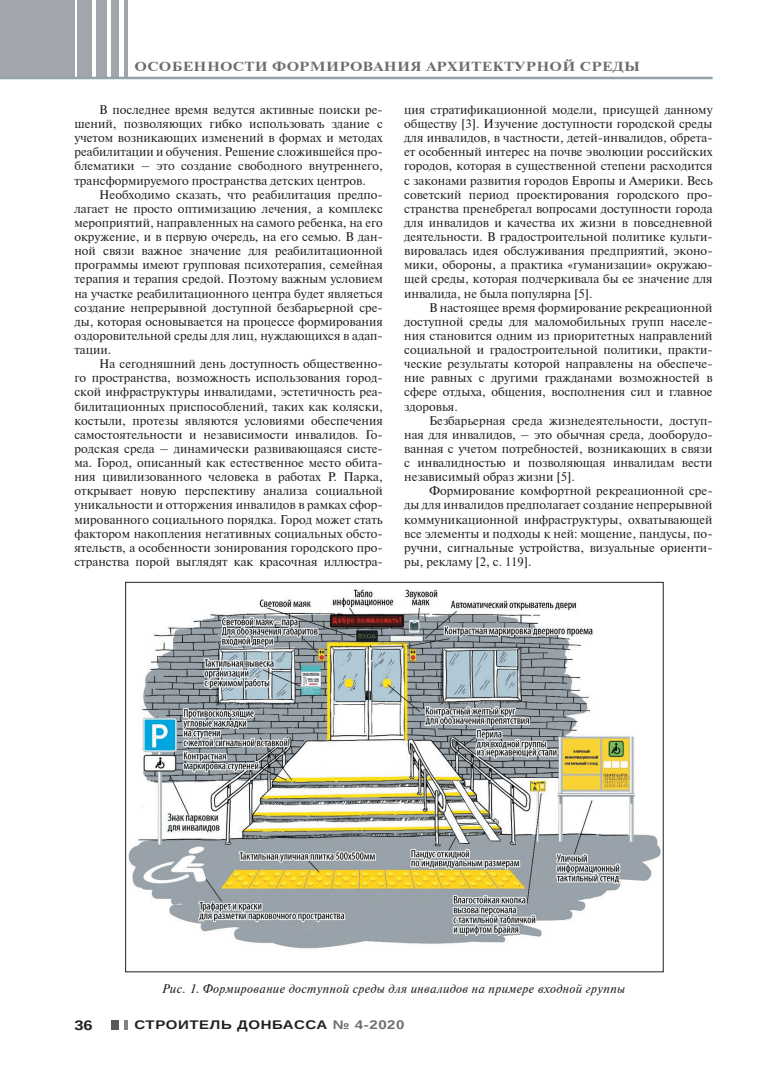
<style>
.page{position:relative;width:780px;height:1088px;background:#fff}
.page>*{position:absolute;margin:0;border:0;box-sizing:border-box;transform-origin:0 0}
.t1{font:700 13.75px "Arimo";color:#231f20;scale:1.2 1}
.колонтитул{font:700 13.12px "Newton C";letter-spacing:.03em;color:#6c6d70;scale:1.2 1}
.основной{font:12.5px/14.1px "Newton C";color:#231f20;text-align:justify}
.подпись_фото{font:italic 12.5px "Newton C";letter-spacing:.03em;color:#231f20}
.t2{font:700 12.5px "Arimo";letter-spacing:.04em;color:#231f20;scale:1.2 1}
.s1{color:#6c6d70}
</style>
<div class="page">
<div style="left:0;top:0;width:74px;height:78px;background:#a0a6ac"></div>
<div style="left:78px;top:0;width:14px;height:78px;background:#a0a6ac"></div>
<div style="left:96px;top:0;width:11px;height:78px;background:#a0a6ac"></div>
<div style="left:111px;top:0;width:7px;height:78px;background:#a0a6ac"></div>
<hr style="left:124px;top:0;width:3px;height:78px;background:#a0a6ac">
<div style="left:111px;top:1020px;width:7px;height:9px;background:#57585a"></div>
<svg style="left:124px;top:1020px;width:3px;height:9px"></svg>
<hr style="left:0;top:77px;width:712px;height:2px;background:#94a2aa">
<img style="left:128px;top:589px;width:533px;height:360px">
<p class="колонтитул" style="left:134px;top:59px;width:423px">ОСОБЕННОСТИ ФОРМИРОВАНИЯ АРХИТЕКТУРНОЙ СРЕДЫ</p>
<p class="основной" style="left:74px;top:103px;width:310px;text-indent:25px">В последнее время ведутся активные поиски ре&shy;шений, позволяющих гибко использовать здание с учетом возникающих изменений в формах и методах реабилитации и обучения. Решение сложившейся про&shy;блематики – это создание свободного внутреннего, трансформируемого пространства детских центров.</p>
<p class="основной" style="left:74px;top:187px;width:310px;text-align:left;text-indent:25px">Необходимо сказать, что реабилитация предпо&shy;лагает не просто оптимизацию лечения, а комплекс мероприятий, направленных на самого ребенка, на его окружение, и в первую очередь, на его семью. В дан&shy;ной связи важное значение для реабилитационной программы имеют групповая психотерапия, семейная терапия и терапия средой. Поэтому важным условием на участке реабилитационного центра будет являеться создание непрерывной доступной безбарьерной сре&shy;ды, которая основывается на процессе формирования оздоровительной среды для лиц, нуждающихся в адап&shy;тации.</p>
<p class="основной" style="left:74px;top:357px;width:310px;text-indent:25px">На сегодняшний день доступность общественно&shy;го пространства, возможность использования город&shy;ской инфраструктуры инвалидами, эстетичность реа&shy;билитационных приспособлений, таких как коляски, костыли, протезы являются условиями обеспечения самостоятельности и независимости инвалидов. Го&shy;родская среда – динамически развивающаяся систе&shy;ма. Город, описанный как естественное место обита&shy;ния цивилизованного человека в работах Р. Парка, открывает новую перспективу анализа социальной уникальности и отторжения инвалидов в рамках сфор&shy;мированного социального порядка. Город может стать фактором накопления негативных социальных обсто&shy;ятельств, а особенности зонирования городского про&shy;странства порой выглядят как красочная иллюстра-</p>
<p class="основной" style="left:404px;top:103px;width:310px">ция стратификационной модели, присущей данному обществу [3]. Изучение доступности городской среды для инвалидов, в частности, детей-инвалидов, обрета&shy;ет особенный интерес на почве эволюции российских городов, которая в существенной степени расходится с законами развития городов Европы и Америки. Весь советский период проектирования городского про&shy;странства пренебрегал вопросами доступности города для инвалидов и качества их жизни в повседневной деятельности. В градостроительной политике культи&shy;вировалась идея обслуживания предприятий, эконо&shy;мики, обороны, а практика «гуманизации» окружаю&shy;щей среды, которая подчеркивала бы ее значение для инвалида, не была популярна [5].</p>
<p class="основной" style="left:404px;top:300px;width:310px;text-indent:25px">В настоящее время формирование рекреационной доступной среды для маломобильных групп населе&shy;ния становится одним из приоритетных направлений социальной и градостроительной политики, практи&shy;ческие результаты которой направлены на обеспече&shy;ние равных с другими гражданами возможностей в сфере отдыха, общения, восполнения сил и главное здоровья.</p>
<p class="основной" style="left:404px;top:413px;width:310px;text-indent:25px">Безбарьерная среда жизнедеятельности, доступ&shy;ная для инвалидов, – это обычная среда, дооборудо&shy;ванная с учетом потребностей, возникающих в связи с инвалидностью и позволяющая инвалидам вести независимый образ жизни [5].</p>
<p class="основной" style="left:404px;top:484px;width:310px;text-indent:25px">Формирование комфортной рекреационной сре&shy;ды для инвалидов предполагает создание непрерывной коммуникационной инфраструктуры, охватывающей все элементы и подходы к ней: мощение, пандусы, по&shy;ручни, сигнальные устройства, визуальные ориенти&shy;ры, рекламу [2, с. 119].</p>
<p class="подпись_фото" style="left:162px;top:982px;width:465px">Рис. 1. Формирование доступной среды для инвалидов на примере входной группы</p>
<p class="t1" style="left:74px;top:1016px;width:17px">36</p>
<p class="t2" style="left:134px;top:1016px;width:226px">СТРОИТЕЛЬ ДОНБАССА <span class="s1">№ 4-2020</span></p>
</div>
